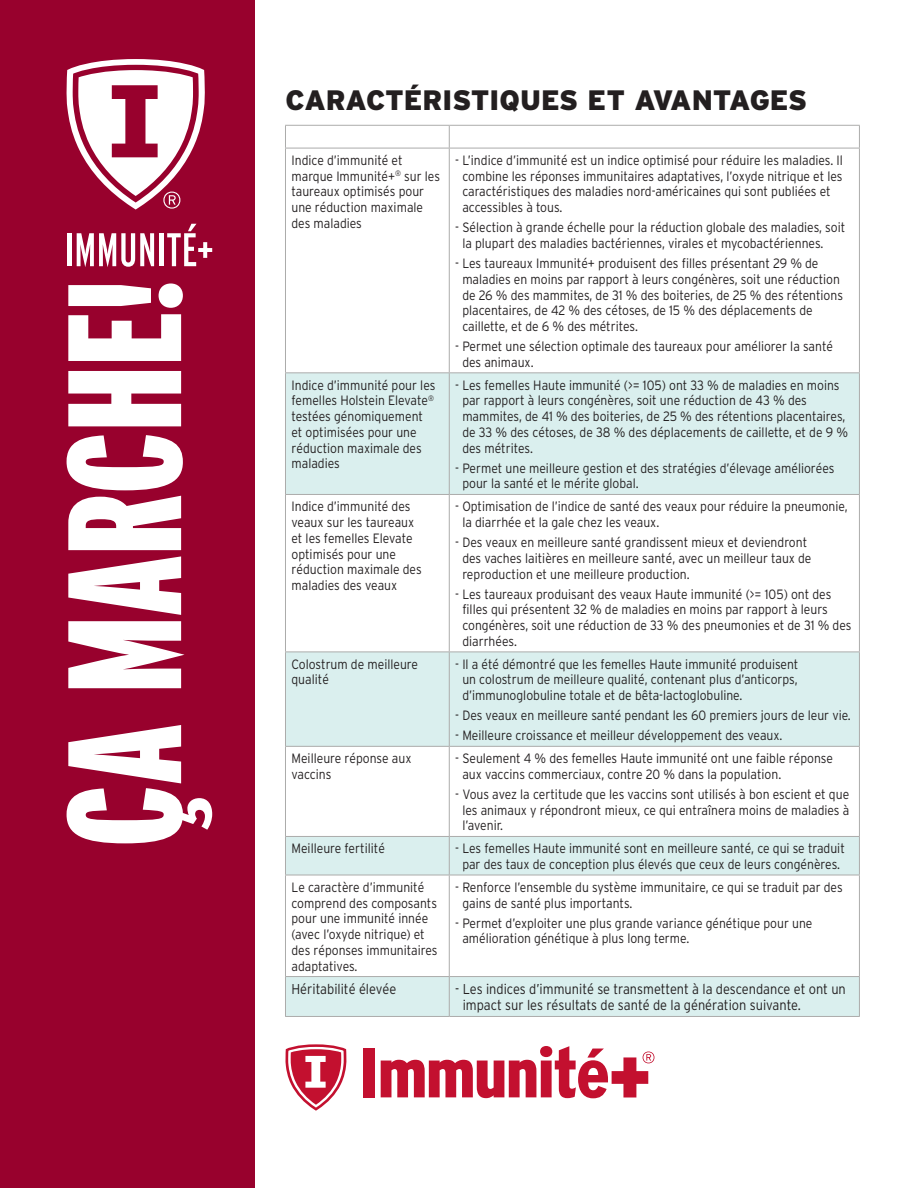
<style>
.page{position:relative;width:918px;height:1188px;background:#fff}
.page>*{position:absolute;margin:0;border:0;box-sizing:border-box;transform-origin:0 0}
.t1{font:900 28.05px "Interstate";color:#231f20}
.t2{font:300 14.25px/16.5px "Interstate";color:#231f20;scale:.9 1}
.t3{font:300 13.5px/15.8px "Interstate";color:#231f20;scale:.9 1}
</style>
<div class="page">
<div style="left:0;top:0;width:255px;height:1188px;background:#98012d"></div>
<svg style="left:286px;top:373px;width:573px;height:643px"></svg>
<svg style="left:285px;top:125px;width:575px;height:23px"></svg>
<hr style="left:285px;top:148px;width:164px;height:1px;background:#acacab">
<hr style="left:285px;top:148px;width:1px;height:224px;background:#acacab">
<hr style="left:449px;top:148px;width:411px;height:1px;background:#acacab">
<hr style="left:449px;top:148px;width:1px;height:224px;background:#acacab">
<hr style="left:859px;top:148px;width:1px;height:224px;background:#acacab">
<hr style="left:285px;top:372px;width:164px;height:1px;background:#acacab">
<hr style="left:285px;top:373px;width:1px;height:121px;background:#acacab">
<hr style="left:449px;top:372px;width:411px;height:1px;background:#acacab">
<hr style="left:449px;top:373px;width:1px;height:121px;background:#acacab">
<hr style="left:859px;top:373px;width:1px;height:121px;background:#acacab">
<hr style="left:285px;top:494px;width:164px;height:1px;background:#acacab">
<hr style="left:285px;top:495px;width:1px;height:157px;background:#acacab">
<hr style="left:449px;top:494px;width:411px;height:1px;background:#acacab">
<hr style="left:449px;top:495px;width:1px;height:157px;background:#acacab">
<hr style="left:859px;top:495px;width:1px;height:157px;background:#acacab">
<hr style="left:285px;top:652px;width:164px;height:1px;background:#acacab">
<hr style="left:285px;top:652px;width:1px;height:94px;background:#acacab">
<hr style="left:449px;top:652px;width:411px;height:1px;background:#acacab">
<hr style="left:449px;top:652px;width:1px;height:94px;background:#acacab">
<hr style="left:859px;top:652px;width:1px;height:94px;background:#acacab">
<hr style="left:285px;top:746px;width:164px;height:1px;background:#acacab">
<hr style="left:285px;top:747px;width:1px;height:89px;background:#acacab">
<hr style="left:449px;top:746px;width:411px;height:1px;background:#acacab">
<hr style="left:449px;top:747px;width:1px;height:89px;background:#acacab">
<hr style="left:859px;top:747px;width:1px;height:89px;background:#acacab">
<hr style="left:285px;top:836px;width:164px;height:1px;background:#acacab">
<hr style="left:285px;top:837px;width:1px;height:38px;background:#acacab">
<hr style="left:449px;top:836px;width:411px;height:1px;background:#acacab">
<hr style="left:449px;top:837px;width:1px;height:38px;background:#acacab">
<hr style="left:859px;top:837px;width:1px;height:38px;background:#acacab">
<hr style="left:285px;top:875px;width:164px;height:1px;background:#acacab">
<hr style="left:285px;top:875px;width:1px;height:101px;background:#acacab">
<hr style="left:449px;top:875px;width:411px;height:1px;background:#acacab">
<hr style="left:449px;top:875px;width:1px;height:101px;background:#acacab">
<hr style="left:859px;top:875px;width:1px;height:101px;background:#acacab">
<hr style="left:285px;top:976px;width:164px;height:1px;background:#acacab">
<hr style="left:285px;top:977px;width:1px;height:39px;background:#acacab">
<hr style="left:449px;top:976px;width:411px;height:1px;background:#acacab">
<hr style="left:449px;top:977px;width:1px;height:39px;background:#acacab">
<hr style="left:859px;top:977px;width:1px;height:39px;background:#acacab">
<hr style="left:285px;top:1016px;width:164px;height:1px;background:#acacab">
<hr style="left:449px;top:1016px;width:411px;height:1px;background:#acacab">
<svg style="left:67px;top:283px;width:145px;height:560px"></svg>
<hr style="left:67px;top:233px;width:4px;height:33px;background:#fff">
<svg style="left:77px;top:233px;width:77px;height:34px"></svg>
<div style="left:159px;top:233px;width:5px;height:33px;background:#fff"></div>
<svg style="left:167px;top:224px;width:45px;height:42px"></svg>
<svg style="left:66px;top:59px;width:139px;height:151px"></svg>
<svg style="left:285px;top:1044px;width:62px;height:67px"></svg>
<div style="left:363px;top:1048px;width:12px;height:49px;background:#c3102f"></div>
<svg style="left:381px;top:1046px;width:273px;height:52px"></svg>
<h1 class="t1" style="left:285px;top:84px;width:523px">CARACTÉRISTIQUES ET AVANTAGES</h1>
<p class="t3" style="left:291px;top:152px;width:167px">Indice d’immunité et marque Immunité+<sup>®</sup> sur les taureaux optimisés pour une réduction maximale des maladies</p>
<p class="t3" style="left:462px;top:152px;width:424px;text-indent:-7px">- L’indice d’immunité est un indice optimisé pour réduire les maladies. Il combine les réponses immunitaires adaptatives, l’oxyde nitrique et les caractéristiques des maladies nord-américaines qui sont publiées et accessibles à tous.</p>
<p class="t3" style="left:462px;top:220px;width:427px;text-indent:-7px">- Sélection à grande échelle pour la réduction globale des maladies, soit la plupart des maladies bactériennes, virales et mycobactériennes.</p>
<p class="t3" style="left:462px;top:255px;width:425px;text-indent:-7px">- Les taureaux Immunité+ produisent des filles présentant 29 % de maladies en moins par rapport à leurs congénères, soit une réduction de 26 % des mammites, de 31 % des boiteries, de 25 % des rétentions placentaires, de 42 % des cétoses, de 15 % des déplacements de caillette, et de 6 % des métrites.</p>
<p class="t3" style="left:462px;top:338px;width:413px;text-indent:-7px">- Permet une sélection optimale des taureaux pour améliorer la santé des animaux.</p>
<p class="t3" style="left:291px;top:377px;width:161px">Indice d’immunité pour les femelles Holstein Elevate<sup>® </sup>testées génomiquement et optimisées pour une réduction maximale des maladies</p>
<p class="t3" style="left:462px;top:377px;width:430px;text-indent:-7px">- Les femelles Haute immunité (&gt;= 105) ont 33 % de maladies en moins par rapport à leurs congénères, soit une réduction de 43 % des mammites, de 41 % des boiteries, de 25 % des rétentions placentaires, de 33 % des cétoses, de 38 % des déplacements de caillette, et de 9 % des métrites.</p>
<p class="t3" style="left:462px;top:460px;width:415px;text-indent:-7px">- Permet une meilleure gestion et des stratégies d’élevage améliorées pour la santé et le mérite global.</p>
<p class="t3" style="left:291px;top:499px;width:146px">Indice d’immunité des veaux sur les taureaux et les femelles Elevate optimisés pour une réduction maximale des maladies des veaux</p>
<p class="t3" style="left:462px;top:499px;width:430px;text-indent:-7px">- Optimisation de l’indice de santé des veaux pour réduire la pneumonie, la diarrhée et la gale chez les veaux.</p>
<p class="t3" style="left:462px;top:534px;width:390px;text-indent:-7px">- Des veaux en meilleure santé grandissent mieux et deviendront des vaches laitières en meilleure santé, avec un meilleur taux de reproduction et une meilleure production.</p>
<p class="t3" style="left:462px;top:586px;width:434px;text-indent:-7px">- Les taureaux produisant des veaux Haute immunité (&gt;= 105) ont des filles qui présentent 32 % de maladies en moins par rapport à leurs congénères, soit une réduction de 33 % des pneumonies et de 31 % des diarrhées.</p>
<p class="t3" style="left:291px;top:656px;width:142px">Colostrum de meilleure qualité</p>
<p class="t3" style="left:462px;top:656px;width:375px;text-align:justify;text-indent:-7px">- Il a été démontré que les femelles Haute immunité produisent un colostrum de meilleure qualité, contenant plus d’anticorps, d’immunoglobuline totale et de bêta-lactoglobuline.</p>
<p class="t3" style="left:455px;top:708px;width:441px">- Des veaux en meilleure santé pendant les 60 premiers jours de leur vie.</p>
<p class="t3" style="left:455px;top:728px;width:365px">- Meilleure croissance et meilleur développement des veaux.</p>
<p class="t3" style="left:291px;top:751px;width:135px">Meilleure réponse aux vaccins</p>
<p class="t3" style="left:462px;top:751px;width:413px;text-indent:-7px">- Seulement 4 % des femelles Haute immunité ont une faible réponse aux vaccins commerciaux, contre 20 % dans la population.</p>
<p class="t3" style="left:462px;top:786px;width:432px;text-align:justify;text-indent:-7px">- Vous avez la certitude que les vaccins sont utilisés à bon escient et que les animaux y répondront mieux, ce qui entraînera moins de maladies à l’avenir.</p>
<p class="t3" style="left:291px;top:841px;width:105px">Meilleure fertilité</p>
<p class="t3" style="left:455px;top:841px;width:434px;text-align:center">- Les femelles Haute immunité sont en meilleure santé, ce qui se traduit par des taux de conception plus élevés que ceux de leurs congénères.</p>
<p class="t3" style="left:291px;top:879px;width:164px">Le caractère d’immunité comprend des composants pour une immunité innée (avec l’oxyde nitrique) et des réponses immunitaires adaptatives.</p>
<p class="t3" style="left:462px;top:879px;width:424px;text-indent:-7px">- Renforce l’ensemble du système immunitaire, ce qui se traduit par des gains de santé plus importants.</p>
<p class="t3" style="left:462px;top:915px;width:391px;text-indent:-7px">- Permet d’exploiter une plus grande variance génétique pour une amélioration génétique à plus long terme.</p>
<p class="t2" style="left:291px;top:981px;width:118px">Héritabilité élevée</p>
<p class="t2" style="left:463px;top:981px;width:427px;text-indent:-7px">- Les indices d’immunité se transmettent à la descendance et ont un impact sur les résultats de santé de la génération suivante.</p>
</div>
